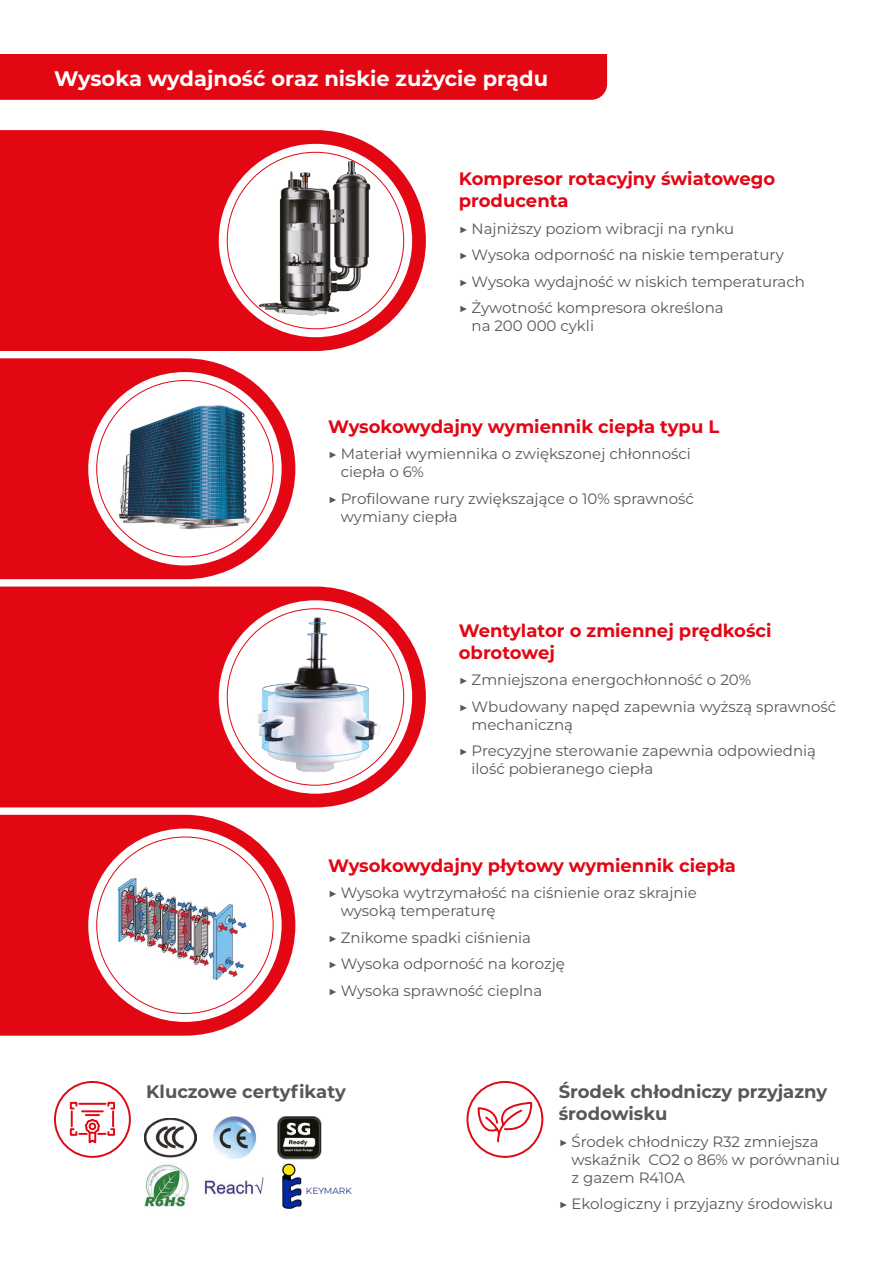
<style>
.page{position:relative;width:893px;height:1263px;background:#fff}
.page>*{position:absolute;margin:0;border:0;box-sizing:border-box;transform-origin:0 0}
.t1{font:700 21px "Montserrat";color:#fff}
.t2{font:700 18px/21.6px "Montserrat";color:#e30613}
.t3{font:700 18px/21.6px "Montserrat";color:#575756}
.t4{font:15px/26.5px "Montserrat";color:#575756}
.t5{font:9px "Montserrat";color:#283583}
</style>
<div class="page">
<svg style="left:0;top:130px;width:426px;height:221px;background:#e51a26"></svg>
<svg style="left:0;top:586px;width:426px;height:221px;background:#e51b26"></svg>
<svg style="left:0;top:815px;width:295px;height:221px;background:#e72b36"></svg>
<svg style="left:0;top:358px;width:295px;height:221px;background:#e72a35"></svg>
<div style="left:0;top:54px;width:607px;height:46px;background:#e30613"></div>
<div style="left:466px;top:1081px;width:77px;height:77px;border:2px solid #e30613;border-radius:50%"></div>
<svg style="left:477px;top:1101px;width:56px;height:42px"></svg>
<img style="left:204px;top:1177px;width:60px;height:18px">
<img style="left:145px;top:1118px;width:51px;height:39px">
<img style="left:213px;top:1117px;width:44px;height:41px">
<img style="left:277px;top:1116px;width:44px;height:43px">
<img style="left:145px;top:1164px;width:43px;height:43px">
<div style="left:54px;top:1081px;width:77px;height:77px;border:2px solid #e30613;border-radius:50%"></div>
<svg style="left:69px;top:1101px;width:46px;height:43px"></svg>
<svg style="left:217px;top:142px;width:196px;height:197px"></svg>
<div style="left:227px;top:152px;width:177px;height:177px;background:#fff;border-radius:50%"></div>
<img style="left:257px;top:152px;width:117px;height:177px">
<svg style="left:87px;top:371px;width:196px;height:196px"></svg>
<div style="left:97px;top:380px;width:176px;height:177px;background:#fff;border-radius:50%"></div>
<img style="left:113px;top:398px;width:144px;height:137px">
<svg style="left:217px;top:599px;width:196px;height:196px"></svg>
<img style="left:227px;top:609px;width:177px;height:176px;border-radius:88px">
<svg style="left:87px;top:827px;width:196px;height:196px"></svg>
<div style="left:97px;top:837px;width:176px;height:176px;background:#fff;border-radius:50%"></div>
<img style="left:107px;top:874px;width:156px;height:130px">
<img style="left:282px;top:1163px;width:19px;height:45px">
<h1 class="t1" style="left:54px;top:63px;width:496px">Wysoka wydajność oraz niskie zużycie prądu</h1>
<p class="t2" style="left:459px;top:167px;width:318px">Kompresor rotacyjny światowego producenta</p>
<p class="t4" style="left:459px;top:215px;width:347px">▶ Najniższy poziom wibracji na rynku<br>▶ Wysoka odporność na niskie temperatury<br>▶ Wysoka wydajność w niskich temperaturach ▶ Żywotność kompresora określona</p>
<p class="t4" style="left:472px;top:312px;width:124px">na 200 000 cykli</p>
<p class="t2" style="left:328px;top:415px;width:393px">Wysokowydajny wymiennik ciepła typu L</p>
<p class="t4" style="left:341px;top:445px;width:351px;line-height:18px;text-indent:-13px">▶ Materiał wymiennika o zwiększonej chłonności ciepła o 6%</p>
<p class="t4" style="left:341px;top:489px;width:355px;line-height:18px;text-indent:-13px">▶ Profilowane rury zwiększające o 10% sprawność wymiany ciepła</p>
<p class="t2" style="left:459px;top:619px;width:314px">Wentylator o zmiennej prędkości obrotowej</p>
<p class="t4" style="left:459px;top:666px;width:379px">▶ Zmniejszona energochłonność o 20%<br>▶ Wbudowany napęd zapewnia wyższą sprawność</p>
<p class="t4" style="left:459px;top:711px;width:359px;text-indent:13px">mechaniczną<br>▶ Precyzyjne sterowanie zapewnia odpowiednią</p>
<p class="t4" style="left:472px;top:755px;width:183px">ilość pobieranego ciepła</p>
<p class="t2" style="left:328px;top:854px;width:409px">Wysokowydajny płytowy wymiennik ciepła</p>
<p class="t4" style="left:341px;top:884px;width:357px;line-height:18px;text-indent:-13px">▶ Wysoka wytrzymałość na ciśnienie oraz skrajnie wysoką temperaturę</p>
<p class="t4" style="left:328px;top:924px;width:238px">▶ Znikome spadki ciśnienia<br>▶ Wysoka odporność na korozję ▶ Wysoka sprawność cieplna</p>
<p class="t3" style="left:146px;top:1080px;width:201px">Kluczowe certyfikaty</p>
<p class="t5" style="left:306px;top:1185px;width:47px">KEYMARK</p>
<p class="t3" style="left:559px;top:1080px;width:270px">Środek chłodniczy przyjazny środowisku</p>
<p class="t4" style="left:571px;top:1132px;width:270px;line-height:18px;text-indent:-13px">▶ Środek chłodniczy R32 zmniejsza wskaźnik CO2 o 86% w porównaniu z gazem R410A</p>
<p class="t4" style="left:559px;top:1190px;width:276px">▶ Ekologiczny i przyjazny środowisku</p>
</div>
